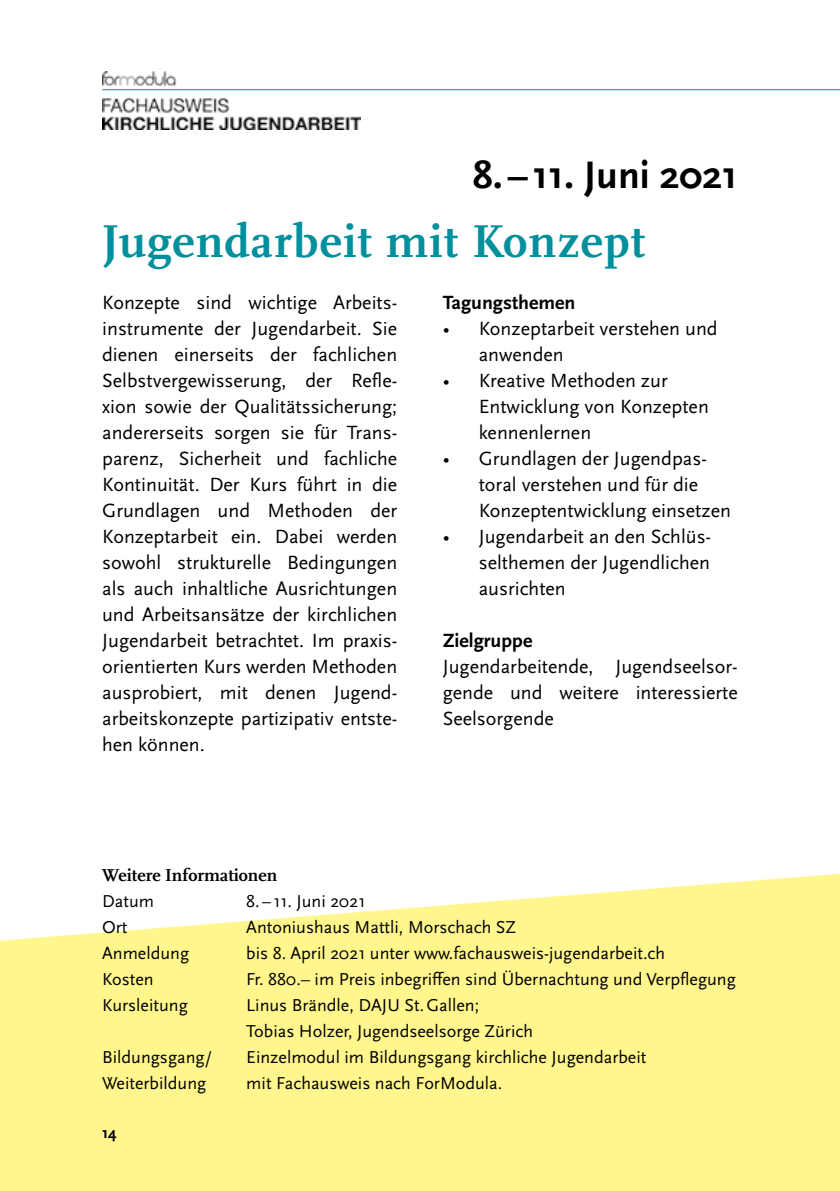
<style>
.page{position:relative;width:840px;height:1191px;background:#fff}
.page>*{position:absolute;margin:0;border:0;box-sizing:border-box;transform-origin:0 0}
.t1{font:700 48px "Scala Pro";letter-spacing:.02em;color:#008f9d}
.t2{font:700 40px "Scala Sans Pro";color:#000}
.t3{font:20px/26px "Scala Sans Pro";color:#000;text-align:justify}
.t4{font:700 20px "Scala Sans Pro";color:#000}
.t5{font:18px/26px "Scala Sans Pro";color:#000}
.t6{font:700 18px "Scala Pro";color:#000}
.t7{font:700 16px "Scala Sans Pro";color:#000}
</style>
<div class="page">
<img style="left:102px;top:71px;width:258px;height:58px">
<svg style="left:0;top:873px;width:839px;height:318px;background:#fff699"></svg>
<hr style="left:102px;top:89px;width:737px;height:1px;background:#008f9d">
<h2 class="t2" style="left:472px;top:152px;width:266px">8. –11. Juni 2021</h2>
<h1 class="t1" style="left:102px;top:213px;width:544px">Jugendarbeit mit Konzept</h1>
<p class="t3" style="left:102px;top:289px;width:296px">Konzepte sind wichtige Arbeits&shy;instrumente der Jugendarbeit. Sie dienen einerseits der fachlichen Selbstvergewisserung, der Refle&shy;xion sowie der Qualitätssicherung; andererseits sorgen sie für Trans&shy;parenz, Sicherheit und fachliche Kontinuität. Der Kurs führt in die Grundlagen und Methoden der Konzeptarbeit ein. Dabei werden sowohl strukturelle Bedingungen als auch inhaltliche Ausrichtungen und Arbeitsansätze der kirchlichen Jugendarbeit betrachtet. Im praxis&shy;orientierten Kurs werden Methoden ausprobiert, mit denen Jugend&shy;arbeitskonzepte partizipativ entste&shy;hen können.</p>
<p class="t4" style="left:442px;top:291px;width:134px">Tagungsthemen</p>
<p class="t3" style="left:478px;top:315px;width:240px;text-indent:-36px">• Konzeptarbeit verstehen und anwenden</p>
<p class="t3" style="left:478px;top:367px;width:231px;text-align:left;text-indent:-36px">• Kreative Methoden zur<br>Entwicklung von Konzepten kennenlernen</p>
<p class="t3" style="left:478px;top:445px;width:253px;text-align:left;text-indent:-36px">• Grundlagen der Jugendpas&shy;toral verstehen und für die<br>Konzeptentwicklung einsetzen</p>
<p class="t3" style="left:478px;top:523px;width:234px;text-indent:-36px">• Jugendarbeit an den Schlüs&shy;selthemen der Jugendlichen ausrichten</p>
<p class="t4" style="left:442px;top:629px;width:91px">Zielgruppe</p>
<p class="t3" style="left:442px;top:653px;width:296px">Jugendarbeitende, Jugendseelsor&shy;gende und weitere interessierte Seelsorgende</p>
<p class="t6" style="left:102px;top:864px;width:176px">Weitere Informationen</p>
<p class="t5" style="left:102px;top:888px;width:53px">Datum</p>
<p class="t5" style="left:246px;top:888px;width:121px">8. – 11. Juni 2021</p>
<p class="t5" style="left:102px;top:914px;width:27px">Ort</p>
<p class="t5" style="left:246px;top:914px;width:271px">Antoniushaus Mattli, Morschach SZ</p>
<p class="t5" style="left:102px;top:940px;width:88px">Anmeldung</p>
<p class="t5" style="left:246px;top:940px;width:420px">bis 8. April 2021 unter www.fachausweis-jugendarbeit.ch</p>
<p class="t5" style="left:102px;top:966px;width:53px">Kosten</p>
<p class="t5" style="left:246px;top:966px;width:491px">Fr. 880.– im Preis inbegriffen sind Übernachtung und Verpflegung</p>
<p class="t5" style="left:102px;top:992px;width:87px">Kursleitung</p>
<p class="t5" style="left:246px;top:992px;width:288px">Linus Brändle, DAJU St.Gallen;<br>Tobias Holzer, Jugendseelsorge Zürich</p>
<p class="t5" style="left:102px;top:1044px;width:111px">Bildungsgang/</p>
<p class="t5" style="left:246px;top:1044px;width:401px">Einzelmodul im Bildungsgang kirchliche Jugendarbeit</p>
<p class="t5" style="left:102px;top:1070px;width:106px">Weiterbildung</p>
<p class="t5" style="left:246px;top:1070px;width:257px">mit Fachausweis nach ForModula.</p>
<p class="t7" style="left:102px;top:1123px;width:16px">14</p>
</div>
